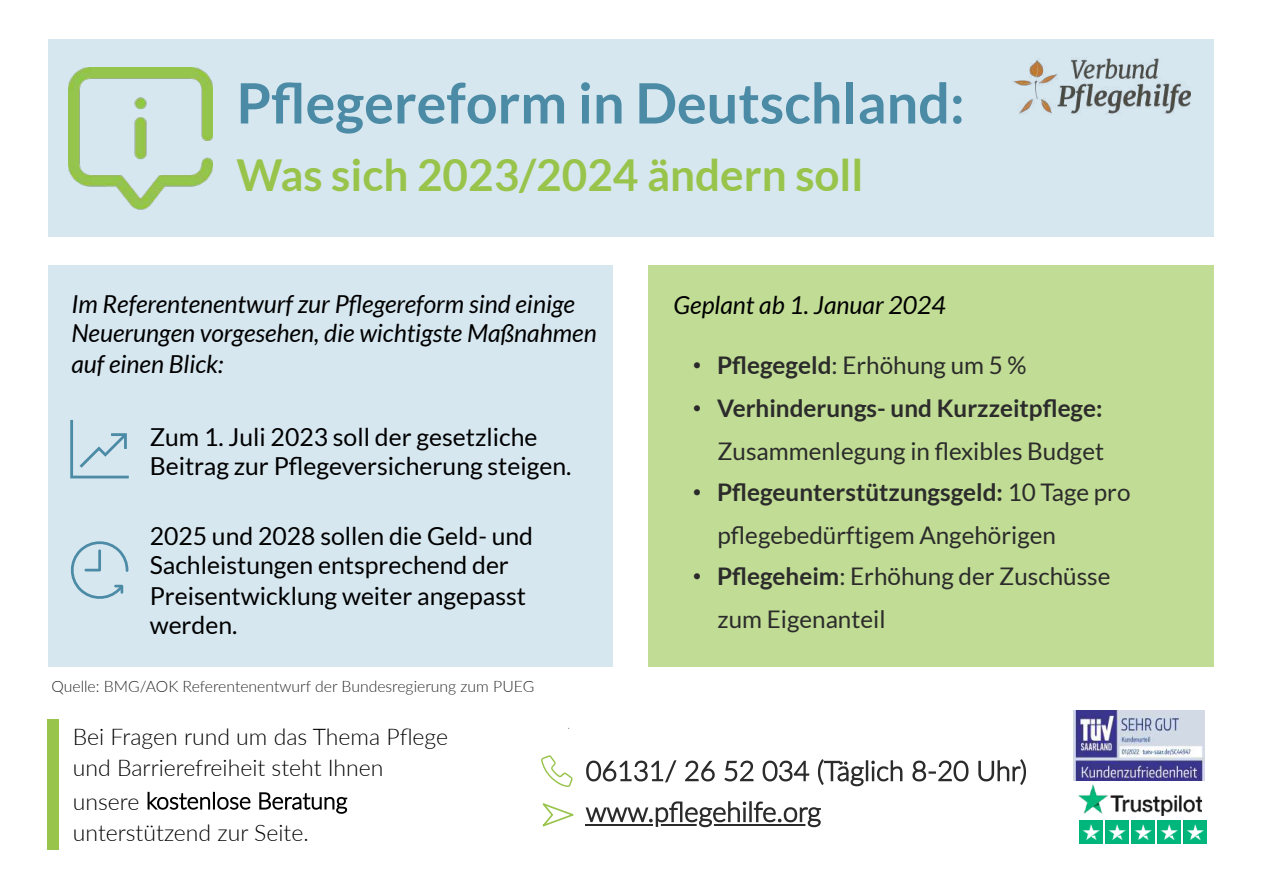
<style>
.page{position:relative;width:1263px;height:894px;background:#fff}
.page>*{position:absolute;margin:0;border:0;box-sizing:border-box;transform-origin:0 0}
.t1{font:700 55.65px "Lato";color:#4c8ba5}
.t2{font:700 44.1px "Lato";color:#98c44c}
.t3{font:24.75px/29.7px "Lato";color:#000}
.t4{font:italic 24.75px/29.8px "Lato";color:#000}
.t5{font:24.3px "Lato";color:#2b2b2b}
.t6{font:700 24.3px "Lato";color:#2b2b2b}
.t7{font:300 22.95px/31.7px "Lato";color:#000}
.t8{font:300 15.75px "Lato";color:#2b2b2b}
.s1{font-family:"Arial"}
.s2{font-weight:700}
.s3{font-family:"Arial";font-weight:400}
.s4{font-weight:400}
</style>
<div class="page">
<div style="left:648px;top:265px;width:565px;height:401px;background:#c1dc94"></div>
<svg style="left:586px;top:759px;width:440px;height:27px"></svg>
<hr style="left:585px;top:824px;width:236px;height:1px;background:#2b2b2b">
<svg style="left:586px;top:801px;width:235px;height:26px"></svg>
<svg style="left:148px;top:792px;width:102px;height:18px"></svg>
<svg style="left:259px;top:792px;width:88px;height:22px"></svg>
<div style="left:48px;top:719px;width:11px;height:131px;background:#98c44c"></div>
<img style="left:1074px;top:710px;width:130px;height:70px">
<img style="left:1078px;top:784px;width:124px;height:32px">
<div style="left:48px;top:39px;width:1165px;height:197px;background:#d7e7f0"></div>
<img style="left:1079px;top:820px;width:127px;height:24px">
<svg style="left:541px;top:755px;width:32px;height:32px"></svg>
<svg style="left:543px;top:803px;width:31px;height:24px"></svg>
<img style="left:1013px;top:57px;width:177px;height:58px">
<img style="left:68px;top:68px;width:144px;height:142px">
<div style="left:48px;top:265px;width:564px;height:401px;background:#d7e7f0"></div>
<svg style="left:71px;top:541px;width:58px;height:58px"></svg>
<svg style="left:70px;top:420px;width:59px;height:58px"></svg>
<h1 class="t1" style="left:236px;top:69px;width:730px">Pflegereform in Deutschland:</h1>
<h2 class="t2" style="left:236px;top:147px;width:629px">Was sich 2023/2024 ändern soll</h2>
<p class="t4" style="left:71px;top:288px;width:527px">Im Referentenentwurf zur Pflegereform sind einige<br>Neuerungen vorgesehen, die wichtigste Maßnahmen auf einen Blick:</p>
<p class="t3" style="left:150px;top:422px;width:423px;line-height:29.2px">Zum 1. Juli 2023 soll der gesetzliche<br>Beitrag zur Pfl egeversicherung steigen.</p>
<p class="t3" style="left:150px;top:520px;width:385px">2025 und 2028 sollen die Geld- und<br>Sachleistungen entsprechend der<br>Preisentwicklung weiter angepasst werden.</p>
<p class="t8" style="left:51px;top:677px;width:484px">Quelle: BMG/AOK Referentenentwurf der Bundesregierung zum PUEG</p>
<p class="t7" style="left:73px;top:720px;width:377px">Bei Fragen rund um das Thema Pflege und Barrierefreiheit steht Ihnen</p>
<p class="t7" style="left:73px;top:816px;width:237px">unterstützend zur Seite.</p>
<p class="t4" style="left:674px;top:290px;width:274px">Geplant ab 1. Januar 2024</p>
<p class="t5" style="left:693px;top:350px;width:335px"><span class="s1">•</span> <span class="s2">Pflegegeld</span>: Erhöhung um 5 %</p>
<p class="t6" style="left:693px;top:393px;width:411px"><span class="s3">•</span> Verhinderungs- und Kurzzeitpflege:</p>
<p class="t5" style="left:717px;top:436px;width:388px">Zusammenlegung in flexibles Budget</p>
<p class="t6" style="left:693px;top:477px;width:439px"><span class="s3">•</span> Pflegeunterstützungsgeld: <span class="s4">10 Tage pro</span></p>
<p class="t5" style="left:717px;top:520px;width:340px">pfl egebedürftigem Angehörigen</p>
<p class="t5" style="left:693px;top:561px;width:419px"><span class="s1">•</span> <span class="s2">Pflegeheim</span>: Erhöhung der Zuschüsse</p>
<p class="t5" style="left:717px;top:604px;width:170px">zum Eigenanteil</p>
</div>
